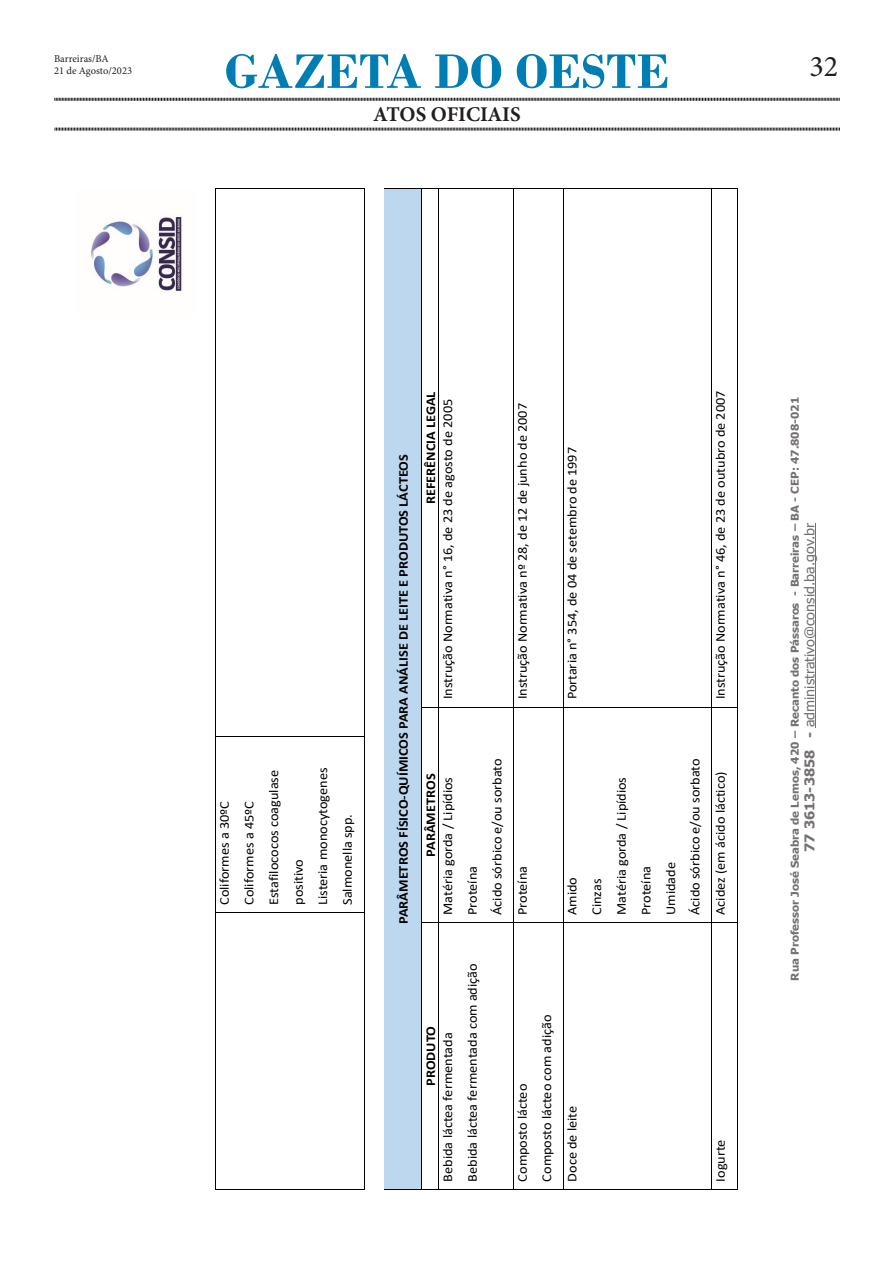
<style>
.page{position:relative;width:893px;height:1263px;background:#fff}
.page>*{position:absolute;margin:0;border:0;box-sizing:border-box;transform-origin:0 0}
.t1{font:700 51px "Bodoni";color:#007eb4}
.t2{font:30px "Minion Pro";color:#231f20}
.t3{font:700 21px "Minion Pro";letter-spacing:-.005em;color:#231f20}
.t4{font:13.5px/24.6px "Calibri";letter-spacing:-.005em;color:#000;scale:1.06 1}
.t5{font:700 13.5px "Calibri";color:#000;scale:1.06 1}
.t6{font:13.5px "Tahoma";color:#767171;scale:1.06 1}
.t7{font:700 10.8px "Tahoma";color:#767171;scale:1.06 1}
.t8{font:10.5px "Minion Pro";color:#231f20}
.s1{font-weight:700}
</style>
<div class="page">
<svg style="left:54px;top:97px;width:786px;height:4px;background:#908e8e"></svg>
<svg style="left:54px;top:127px;width:786px;height:4px;background:#908e8e"></svg>
<hr style="left:815px;top:523px;width:1px;height:204px;background:#767171">
<img style="left:91px;top:216px;width:92px;height:77px">
<hr style="left:215px;top:913px;width:1px;height:276px;background:#000">
<hr style="left:215px;top:737px;width:1px;height:175px;background:#000">
<hr style="left:215px;top:189px;width:1px;height:547px;background:#000">
<hr style="left:216px;top:1189px;width:148px;height:1px;background:#000">
<hr style="left:364px;top:913px;width:1px;height:276px;background:#000">
<hr style="left:216px;top:912px;width:148px;height:1px;background:#000">
<hr style="left:364px;top:737px;width:1px;height:175px;background:#000">
<hr style="left:216px;top:736px;width:148px;height:1px;background:#000">
<hr style="left:364px;top:189px;width:1px;height:547px;background:#000">
<hr style="left:216px;top:188px;width:148px;height:1px;background:#000">
<div style="left:385px;top:189px;width:37px;height:1000px;background:#bdd7ee"></div>
<hr style="left:384px;top:189px;width:1px;height:1000px;background:#bdd7ee">
<hr style="left:385px;top:1189px;width:37px;height:1px;background:#000">
<hr style="left:385px;top:188px;width:37px;height:1px;background:#000">
<hr style="left:422px;top:923px;width:1px;height:266px;background:#000">
<hr style="left:422px;top:707px;width:1px;height:215px;background:#000">
<hr style="left:422px;top:189px;width:1px;height:518px;background:#000">
<svg style="left:422px;top:1189px;width:17px;height:1px"></svg>
<hr style="left:439px;top:923px;width:1px;height:266px;background:#000">
<svg style="left:422px;top:922px;width:17px;height:1px"></svg>
<hr style="left:439px;top:707px;width:1px;height:215px;background:#000">
<svg style="left:423px;top:707px;width:16px;height:1px"></svg>
<hr style="left:439px;top:189px;width:1px;height:518px;background:#000">
<svg style="left:422px;top:188px;width:17px;height:1px"></svg>
<hr style="left:439px;top:1189px;width:74px;height:1px;background:#000">
<hr style="left:439px;top:922px;width:74px;height:1px;background:#000">
<hr style="left:439px;top:707px;width:74px;height:1px;background:#000">
<hr style="left:439px;top:188px;width:74px;height:1px;background:#000">
<hr style="left:513px;top:923px;width:1px;height:266px;background:#000">
<hr style="left:513px;top:707px;width:1px;height:215px;background:#000">
<hr style="left:513px;top:189px;width:1px;height:518px;background:#000">
<hr style="left:514px;top:1189px;width:49px;height:1px;background:#000">
<hr style="left:514px;top:922px;width:49px;height:1px;background:#000">
<hr style="left:514px;top:707px;width:49px;height:1px;background:#000">
<hr style="left:514px;top:188px;width:49px;height:1px;background:#000">
<hr style="left:563px;top:923px;width:1px;height:266px;background:#000">
<hr style="left:563px;top:707px;width:1px;height:215px;background:#000">
<hr style="left:563px;top:189px;width:1px;height:518px;background:#000">
<hr style="left:564px;top:1189px;width:147px;height:1px;background:#000">
<hr style="left:564px;top:922px;width:147px;height:1px;background:#000">
<hr style="left:564px;top:707px;width:147px;height:1px;background:#000">
<hr style="left:564px;top:188px;width:147px;height:1px;background:#000">
<hr style="left:711px;top:923px;width:1px;height:266px;background:#000">
<hr style="left:711px;top:707px;width:1px;height:215px;background:#000">
<hr style="left:711px;top:189px;width:1px;height:518px;background:#000">
<svg style="left:711px;top:1189px;width:27px;height:1px"></svg>
<hr style="left:737px;top:923px;width:1px;height:266px;background:#000">
<svg style="left:711px;top:922px;width:27px;height:1px"></svg>
<hr style="left:737px;top:707px;width:1px;height:215px;background:#000">
<svg style="left:712px;top:707px;width:25px;height:1px"></svg>
<hr style="left:737px;top:189px;width:1px;height:518px;background:#000">
<svg style="left:711px;top:188px;width:27px;height:1px"></svg>
<p class="t1" style="left:225px;top:41px;width:446px">GAZETA DO OESTE</p>
<p class="t3" style="left:373px;top:99px;width:149px">ATOS OFICIAIS</p>
<p class="t8" style="left:54px;top:51px;width:56px">Barreiras/BA</p>
<p class="t8" style="left:54px;top:64px;width:80px">21 de Agosto/2023</p>
<p class="t2" style="left:809px;top:46px;width:30px">32</p>
<p class="t4" style="left:212px;top:905px;width:131px;rotate:-90deg">Coliformes a 30ºC<br>Coliformes a 45ºC<br>Estafilococos coagulase positivo<br>Listeria monocytogenes<br>Salmonella spp.</p>
<p class="t5" style="left:394px;top:924px;width:445px;rotate:-90deg">PARÂMETROS FÍSICO-QUÍMICOS PARA ANÁLISE DE LEITE E PRODUTOS LÁCTEOS</p>
<p class="t5" style="left:421px;top:504px;width:108px;rotate:-90deg">REFERÊNCIA LEGAL</p>
<p class="t4" style="left:435px;top:699px;width:285px;rotate:-90deg">Instrução Normativa n° 16, de 23 de agosto de 2005</p>
<p class="t4" style="left:510px;top:699px;width:281px;rotate:-90deg">Instrução Normativa nº 28, de 12 de junho de 2007</p>
<p class="t4" style="left:435px;top:915px;width:149px;rotate:-90deg">Matéria gorda / Lipídios<br>Proteína<br>Ácido sórbico e/ou sorbato</p>
<p class="t5" style="left:421px;top:856px;width:80px;rotate:-90deg">PARÂMETROS</p>
<p class="t4" style="left:510px;top:915px;width:48px;rotate:-90deg">Proteína</p>
<p class="t4" style="left:559px;top:699px;width:240px;rotate:-90deg">Portaria n° 354, de 04 de setembro de 1997</p>
<p class="t4" style="left:708px;top:699px;width:293px;rotate:-90deg">Instrução Normativa n° 46, de 23 de outubro de 2007</p>
<p class="t4" style="left:559px;top:915px;width:149px;rotate:-90deg">Amido<br>Cinzas<br>Matéria gorda / Lipídios<br>Proteína<br>Umidade<br>Ácido sórbico e/ou sorbato</p>
<p class="t4" style="left:708px;top:915px;width:137px;rotate:-90deg">Acidez (em ácido láctico)</p>
<p class="t4" style="left:435px;top:1181px;width:207px;rotate:-90deg">Bebida láctea fermentada<br>Bebida láctea fermentada com adição</p>
<p class="t5" style="left:421px;top:1086px;width:58px;rotate:-90deg">PRODUTO</p>
<p class="t4" style="left:510px;top:1181px;width:159px;rotate:-90deg">Composto lácteo<br>Composto lácteo com adição</p>
<p class="t4" style="left:559px;top:1181px;width:73px;rotate:-90deg">Doce de leite</p>
<p class="t4" style="left:708px;top:1181px;width:41px;rotate:-90deg">Iogurte</p>
<p class="t7" style="left:787px;top:981px;width:552px;rotate:-90deg">Rua Professor José Seabra de Lemos, 420 – Recanto dos Pássaros - Barreiras – BA - CEP: 47.808-021</p>
<p class="t6" style="left:800px;top:852px;width:311px;rotate:-90deg"><span class="s1">77 3613-3858 -</span> administrativo@consid.ba.gov.br</p>
</div>
